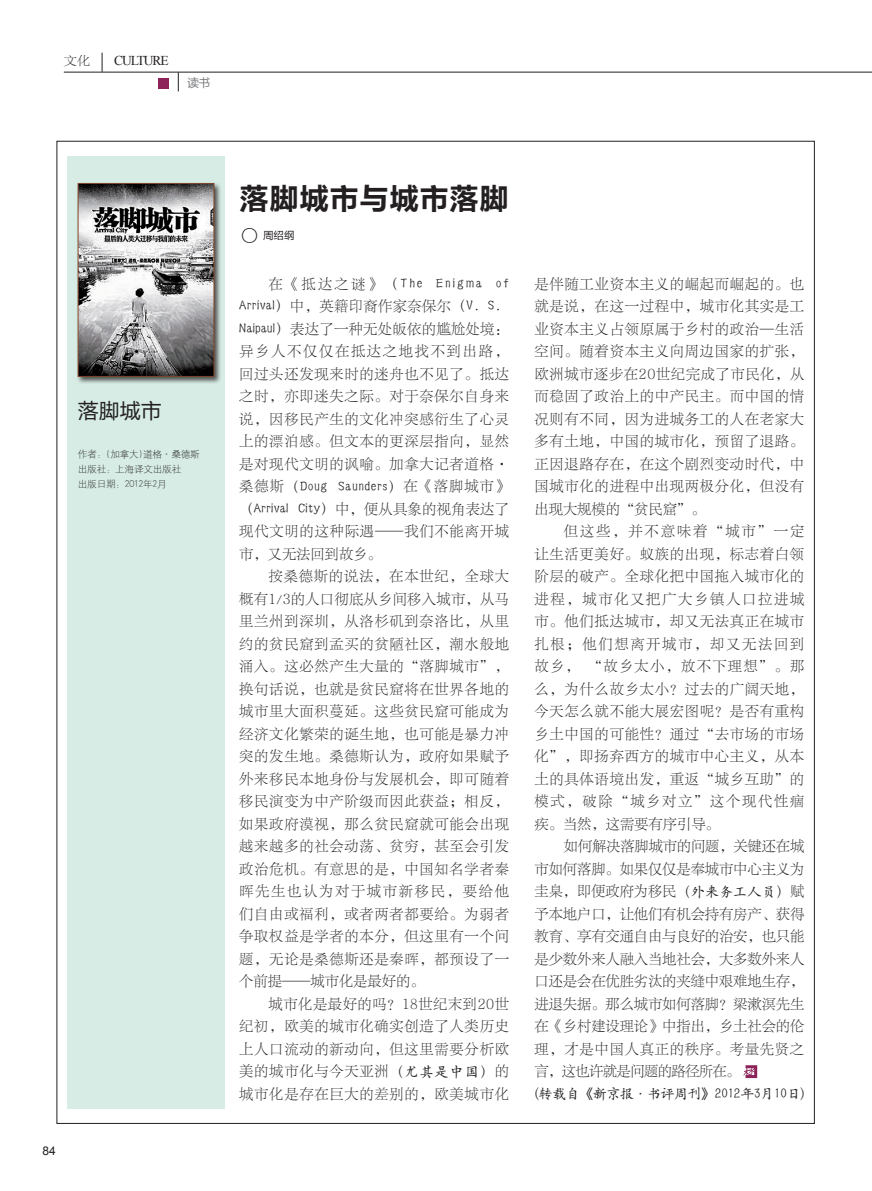
<style>
.page{position:relative;width:872px;height:1191px;background:#fff}
.page>*{position:absolute;margin:0;border:0;box-sizing:border-box;transform-origin:0 0}
.大标题小{font:30px "FZLTCHJW GB1 0";color:#231f20}
.副标题{font:21px "FZLTHJW GB1 0";color:#231f20}
.正文{font:14.25px/22.5px "FZLTSK GBK1 0";letter-spacing:.055em;color:#231f20;text-align:justify}
.正文-2{font:14.25px "H Yc 1 gj";letter-spacing:-.05em;color:#231f20}
.t1{font:13.5px "Times New Roman";letter-spacing:-.085em;color:#231f20}
.t2{font:12px "Arial";color:#231f20}
.t3{font:12px "FZLTSK GBK1 0";color:#231f20;scale:1.1 1}
.提示语{font:12px "FZLTHJW GB1 0";color:#787a7d}
.作者{font:10.5px "FZLTHJW GB1 0";color:#231f20}
.大标题小-2{font:9.75px "H Yg 1 gj";letter-spacing:-.035em;color:#231f20}
.s1{font-size:21px}
.s2{font-family:"H Yc 1 gj"}
</style>
<div class="page">
<hr style="left:64px;top:72px;width:808px;height:1px;background:#231f20">
<svg style="left:102px;top:53px;width:1px;height:19px"></svg>
<div style="left:158px;top:78px;width:11px;height:11px;background:#8e235a"></div>
<svg style="left:178px;top:72px;width:1px;height:19px"></svg>
<div style="left:67px;top:157px;width:158px;height:952px;background:#d6ece5"></div>
<div style="left:76px;top:182px;width:146px;height:202px;background:#231f20;opacity:.75"></div>
<img style="left:80px;top:185px;width:132px;height:189px">
<div style="left:78px;top:183px;width:136px;height:193px;border:1px solid #82482d"></div>
<svg style="left:743px;top:1069px;width:10px;height:7px"></svg>
<div style="left:744px;top:1065px;width:13px;height:13px;border:3px solid #8e235a"></div>
<p class="t3" style="left:64px;top:54px;width:25px">文化</p>
<p class="t1" style="left:114px;top:51px;width:56px">CULTURE</p>
<p class="提示语" style="left:187px;top:77px;width:25px">读书</p>
<p class="副标题" style="left:78px;top:399px;width:85px">落脚城市</p>
<p class="大标题小-2" style="left:78px;top:449px;width:123px">作者: (加拿大)道格·桑德斯</p>
<p class="大标题小-2" style="left:78px;top:464px;width:105px">出版社: 上海译文出版社</p>
<p class="大标题小-2" style="left:78px;top:479px;width:90px">出版日期：2012年2月</p>
<p class="t2" style="left:43px;top:1142px;width:15px">84</p>
<p class="大标题小" style="left:239px;top:182px;width:271px">落脚城市与城市落脚</p>
<p class="作者" style="left:239px;top:230px;width:57px"><span class="s1">○</span> 周绍纲</p>
<p class="正文" style="left:239px;top:272px;width:271px;text-indent:29px">在《抵达之谜》<span class="s2">（The Enigma of Arrival）</span>中，英籍印裔作家奈保尔<span class="s2">（V．S．Naipaul）</span>表达了一种无处皈依的尴尬处境：异乡人不仅仅在抵达之地找不到出路，回过头还发现来时的迷舟也不见了。抵达之时，亦即迷失之际。对于奈保尔自身来说，因移民产生的文化冲突感衍生了心灵上的漂泊感。但文本的更深层指向，显然是对现代文明的讽喻。加拿大记者道格·桑德斯<span class="s2">（Doug Saunders）</span>在《落脚城市》<span class="s2">（Arrival City）</span>中，便从具象的视角表达了现代文明的这种际遇——我们不能离开城市，又无法回到故乡。</p>
<p class="正文" style="left:239px;top:565px;width:271px;text-indent:29px">按桑德斯的说法，在本世纪，全球大概有1/3的人口彻底从乡间移入城市，从马里兰州到深圳，从洛杉矶到奈洛比，从里约的贫民窟到孟买的贫陋社区，潮水般地涌入。这必然产生大量的“落脚城市”，换句话说，也就是贫民窟将在世界各地的城市里大面积蔓延。这些贫民窟可能成为经济文化繁荣的诞生地，也可能是暴力冲突的发生地。桑德斯认为，政府如果赋予外来移民本地身份与发展机会，即可随着移民演变为中产阶级而因此获益；相反，如果政府漠视，那么贫民窟就可能会出现越来越多的社会动荡、贫穷，甚至会引发政治危机。有意思的是，中国知名学者秦晖先生也认为对于城市新移民，要给他们自由或福利，或者两者都要给。为弱者争取权益是学者的本分，但这里有一个问题，无论是桑德斯还是秦晖，都预设了一个前提——城市化是最好的。</p>
<p class="正文" style="left:239px;top:993px;width:271px;text-indent:29px">城市化是最好的吗？18世纪末到20世纪初，欧美的城市化确实创造了人类历史上人口流动的新动向，但这里需要分析欧美的城市化与今天亚洲<span class="s2">（尤其是中国）</span>的城市化是存在巨大的差别的，欧美城市化</p>
<p class="正文" style="left:534px;top:273px;width:271px">是伴随工业资本主义的崛起而崛起的。也就是说，在这一过程中，城市化其实是工业资本主义占领原属于乡村的政治—生活空间。随着资本主义向周边国家的扩张，欧洲城市逐步在20世纪完成了市民化，从而稳固了政治上的中产民主。而中国的情况则有不同，因为进城务工的人在老家大多有土地，中国的城市化，预留了退路。正因退路存在，在这个剧烈变动时代，中国城市化的进程中出现两极分化，但没有出现大规模的“贫民窟”。</p>
<p class="正文" style="left:534px;top:520px;width:271px;text-indent:29px">但这些，并不意味着“城市”一定让生活更美好。蚁族的出现，标志着白领阶层的破产。全球化把中国拖入城市化的进程，城市化又把广大乡镇人口拉进城市。他们抵达城市，却又无法真正在城市扎根；他们想离开城市，却又无法回到故乡， “故乡太小，放不下理想”。那么，为什么故乡太小？过去的广阔天地，今天怎么就不能大展宏图呢？是否有重构乡土中国的可能性？通过“去市场的市场化”，即扬弃西方的城市中心主义，从本土的具体语境出发，重返“城乡互助”的模式，破除“城乡对立”这个现代性痼疾。当然，这需要有序引导。</p>
<p class="正文" style="left:534px;top:835px;width:271px;text-indent:29px">如何解决落脚城市的问题，关键还在城市如何落脚。如果仅仅是奉城市中心主义为圭臬，即便政府为移民<span class="s2">（外来务工人员）</span>赋予本地户口，让他们有机会持有房产、获得教育、享有交通自由与良好的治安，也只能是少数外来人融入当地社会，大多数外来人口还是会在优胜劣汰的夹缝中艰难地生存，进退失据。那么城市如何落脚？梁漱溟先生在《乡村建设理论》中指出，乡土社会的伦理，才是中国人真正的秩序。考量先贤之言，这也许就是问题的路径所在。</p>
<p class="正文-2" style="left:535px;top:1086px;width:270px">(转载自《新京报·书评周刊》2012年3月10日)</p>
</div>
